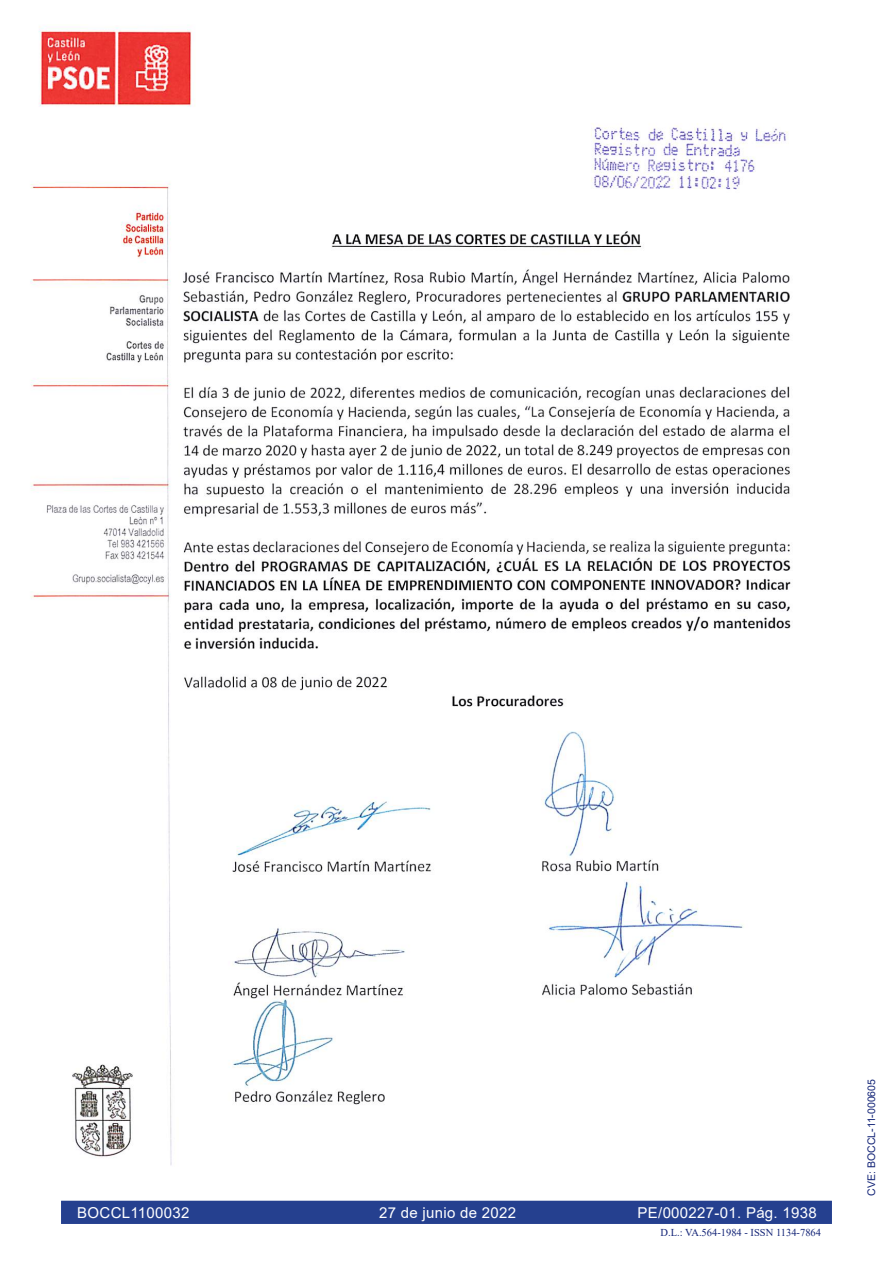
<style>
.page{position:relative;width:893px;height:1263px;background:#fff}
.page>*{position:absolute;margin:0;border:0;box-sizing:border-box;transform-origin:0 0}
.E_CVE{font:15px "Arial";letter-spacing:.02em;color:#fff}
.t1{font:10.5px "Times New Roman";color:#132477}
.t2{font:10.5px "Arial";color:#132477}
</style>
<div class="page">
<div style="left:60px;top:1200px;width:773px;height:25px;background:#25408f"></div>
<div style="left:60px;top:1199px;width:773px;height:26px;border:2px solid #fff"></div>
<img style="left:30px;top:26px;width:803px;height:1174px">
<p class="E_CVE" style="left:77px;top:1202px;width:114px">BOCCL1100032</p>
<p class="E_CVE" style="left:379px;top:1202px;width:139px">27 de junio de 2022</p>
<p class="E_CVE" style="left:638px;top:1202px;width:181px">PE/000227-01. Pág. 1938</p>
<p class="t1" style="left:661px;top:1225px;width:162px">D.L.: VA.564-1984 - ISSN 1134-7864</p>
<p class="t2" style="left:864px;top:1195px;width:118px;rotate:-90deg">CVE: BOCCL-11-000605</p>
</div>
